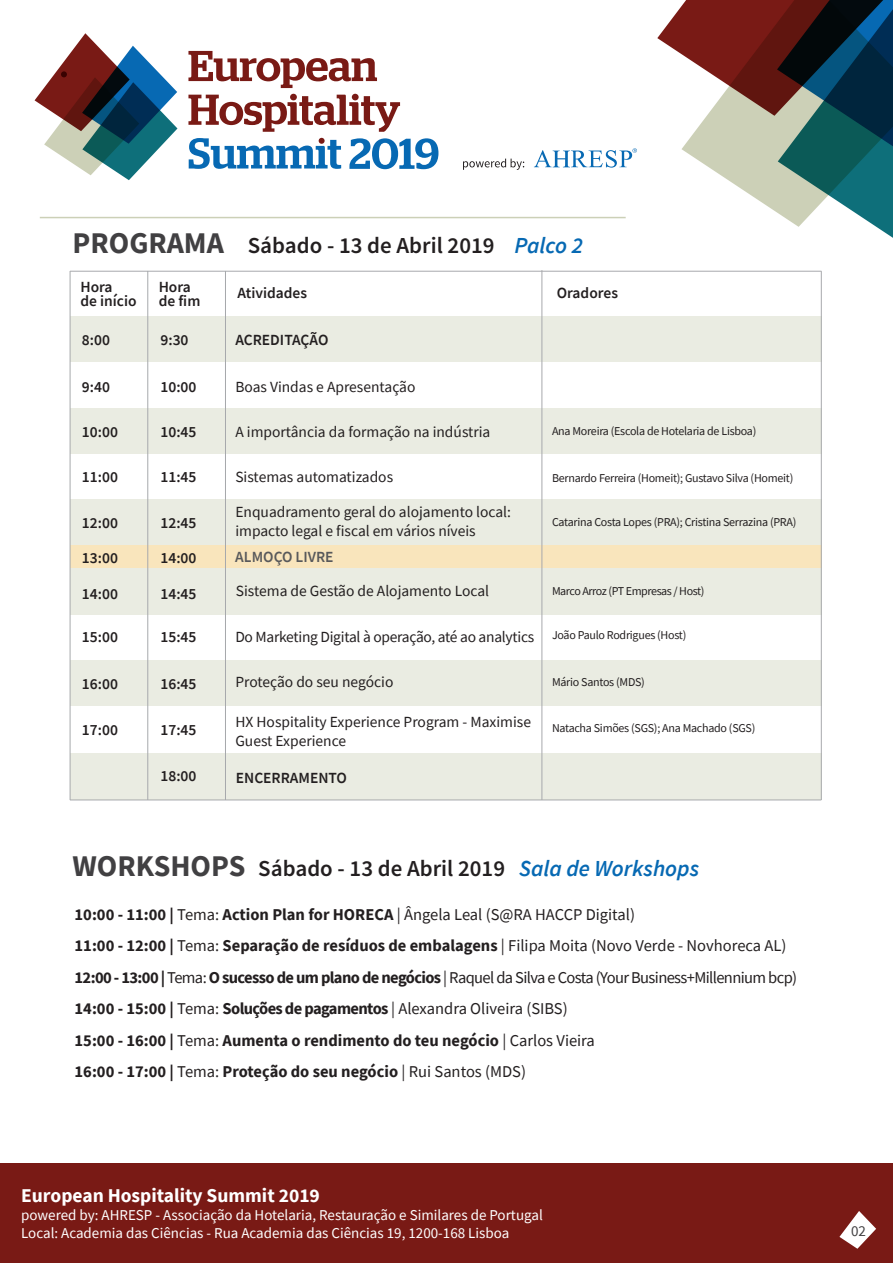
<style>
.page{position:relative;width:893px;height:1263px;background:#fff}
.page>*{position:absolute;margin:0;border:0;box-sizing:border-box;transform-origin:0 0}
.t1{font:600 22.95px "Source Sans Pro";color:#231f20}
.t2{font:700 19.5px "Source Sans Pro";color:#fff}
.t3{font:700 16.5px/31.5px "Source Sans Pro";color:#231f20}
.t4{font:15.45px/18.6px "Source Sans Pro";color:#231f20}
.t5{font:600 15.45px/13.5px "Source Sans Pro";color:#231f20}
.t6{font:15.45px "Source Sans Pro";letter-spacing:-.02em;color:#231f20}
.t7{font:600 15.45px "Source Sans Pro";color:#58595b}
.t8{font:15px/18px "Source Sans Pro";color:#fff}
.t9{font:15px "Source Sans Pro";color:#414042}
.t10{font:12px "Source Sans Pro";letter-spacing:-.02em;color:#231f20}
.s1{font-weight:700;font-size:30px;color:#414042}
.s2{font-style:italic;color:#0769b3}
.s3{font-weight:400}
</style>
<div class="page">
<div style="left:70px;top:545px;width:751px;height:23px;background:#f9e5bc"></div>
<div style="left:0;top:1164px;width:893px;height:99px;background:#791a15"></div>
<svg style="left:839px;top:1211px;width:37px;height:38px"></svg>
<hr style="left:40px;top:217px;width:586px;height:1px;background:#ccd0b7">
<svg style="left:534px;top:148px;width:103px;height:20px"></svg>
<svg style="left:463px;top:159px;width:61px;height:11px"></svg>
<svg style="left:657px;top:0;width:236px;height:238px"></svg>
<svg style="left:188px;top:51px;width:189px;height:37px"></svg>
<svg style="left:188px;top:94px;width:212px;height:38px"></svg>
<svg style="left:189px;top:138px;width:152px;height:31px"></svg>
<svg style="left:35px;top:33px;width:142px;height:147px"></svg>
<svg style="left:349px;top:138px;width:89px;height:31px"></svg>
<div style="left:70px;top:316px;width:751px;height:46px;background:#eaece2"></div>
<div style="left:70px;top:754px;width:751px;height:46px;background:#eaece2"></div>
<div style="left:70px;top:568px;width:751px;height:47px;background:#eaece2"></div>
<div style="left:70px;top:499px;width:751px;height:46px;background:#eaece2"></div>
<div style="left:70px;top:408px;width:751px;height:46px;background:#eaece2"></div>
<div style="left:70px;top:660px;width:751px;height:46px;background:#eaece2"></div>
<hr style="left:148px;top:271px;width:1px;height:529px;background:#a7a9ac">
<hr style="left:225px;top:271px;width:1px;height:529px;background:#a7a9ac">
<hr style="left:821px;top:271px;width:1px;height:529px;background:#a7a9ac">
<hr style="left:70px;top:271px;width:751px;height:1px;background:#a7a9ac">
<hr style="left:70px;top:271px;width:1px;height:529px;background:#a7a9ac">
<hr style="left:70px;top:800px;width:751px;height:1px;background:#a7a9ac">
<hr style="left:542px;top:270px;width:1px;height:530px;background:#a7a9ac">
<h1 class="t1" style="left:73px;top:231px;width:512px"><span class="s1">PROGRAMA</span> Sábado - 13 de Abril 2019 <span class="s2">Palco 2</span></h1>
<p class="t5" style="left:80px;top:280px;width:58px">Hora<br>de início</p>
<p class="t5" style="left:159px;top:280px;width:43px">Hora de fim</p>
<p class="t5" style="left:82px;top:333px;width:30px">8:00</p>
<p class="t5" style="left:237px;top:286px;width:71px">Atividades</p>
<p class="t5" style="left:160px;top:333px;width:30px">9:30</p>
<p class="t5" style="left:235px;top:333px;width:95px">ACREDITAÇÃO</p>
<p class="t5" style="left:82px;top:380px;width:30px">9:40</p>
<p class="t5" style="left:160px;top:380px;width:38px">10:00</p>
<p class="t4" style="left:235px;top:377px;width:182px">Boas Vindas e Apresentação</p>
<p class="t5" style="left:82px;top:425px;width:38px">10:00</p>
<p class="t5" style="left:160px;top:424px;width:38px">10:45</p>
<p class="t4" style="left:235px;top:422px;width:256px">A importância da formação na indústria</p>
<p class="t5" style="left:82px;top:469px;width:38px">11:00</p>
<p class="t5" style="left:160px;top:469px;width:38px">11:45</p>
<p class="t4" style="left:235px;top:467px;width:159px">Sistemas automatizados</p>
<p class="t5" style="left:82px;top:516px;width:38px">12:00</p>
<p class="t5" style="left:160px;top:516px;width:38px">12:45</p>
<p class="t4" style="left:235px;top:503px;width:277px">Enquadramento geral do alojamento local: impacto legal e fiscal em vários níveis</p>
<p class="t5" style="left:82px;top:551px;width:38px">13:00</p>
<p class="t5" style="left:160px;top:551px;width:38px">14:00</p>
<p class="t7" style="left:235px;top:546px;width:100px">ALMOÇO LIVRE</p>
<p class="t5" style="left:82px;top:587px;width:38px">14:00</p>
<p class="t5" style="left:160px;top:587px;width:38px">14:45</p>
<p class="t4" style="left:236px;top:581px;width:255px">Sistema de Gestão de Alojamento Local</p>
<p class="t5" style="left:82px;top:630px;width:38px">15:00</p>
<p class="t6" style="left:235px;top:627px;width:300px">Do Marketing Digital à operação, até ao analytics</p>
<p class="t4" style="left:235px;top:672px;width:159px">Proteção do seu negócio</p>
<p class="t5" style="left:160px;top:630px;width:38px">15:45</p>
<p class="t5" style="left:160px;top:677px;width:38px">16:45</p>
<p class="t5" style="left:82px;top:677px;width:38px">16:00</p>
<p class="t5" style="left:82px;top:723px;width:38px">17:00</p>
<p class="t5" style="left:160px;top:723px;width:38px">17:45</p>
<p class="t4" style="left:235px;top:713px;width:297px">HX Hospitality Experience Program - Maximise<br>Guest Experience</p>
<p class="t5" style="left:160px;top:769px;width:38px">18:00</p>
<p class="t5" style="left:236px;top:771px;width:113px">ENCERRAMENTO</p>
<p class="t5" style="left:557px;top:286px;width:63px">Oradores</p>
<p class="t10" style="left:552px;top:423px;width:206px">Ana Moreira (Escola de Hotelaria de Lisboa)</p>
<p class="t10" style="left:552px;top:470px;width:243px">Bernardo Ferreira (Homeit); Gustavo Silva (Homeit)</p>
<p class="t10" style="left:552px;top:514px;width:246px">Catarina Costa Lopes (PRA); Cristina Serrazina (PRA)</p>
<p class="t10" style="left:552px;top:584px;width:154px">Marco Arroz (PT Empresas / Host)</p>
<p class="t10" style="left:552px;top:628px;width:136px">João Paulo Rodrigues (Host)</p>
<p class="t10" style="left:552px;top:674px;width:94px">Mário Santos (MDS)</p>
<p class="t10" style="left:552px;top:720px;width:205px">Natacha Simões (SGS); Ana Machado (SGS)</p>
<h1 class="t1" style="left:73px;top:853px;width:628px"><span class="s1">WORKSHOPS</span> Sábado - 13 de Abril 2019 <span class="s2">Sala de Workshops</span></h1>
<p class="t3" style="left:75px;top:898px;width:724px">10:00 - 11:00 | <span class="s3">Tema:</span> Action Plan for HORECA <span class="s3">| Ângela Leal (S@RA HACCP Digital)<br></span>11:00 - 12:00 | <span class="s3">Tema:</span> Separação de resíduos de embalagens <span class="s3">| Filipa Moita (Novo Verde - Novhoreca AL)<br></span>12:00 - 13:00 | <span class="s3">Tema:</span> O sucesso de um plano de negócios <span class="s3">| Raquel da Silva e Costa (Your Business+Millennium bcp)<br></span>14:00 - 15:00 | <span class="s3">Tema:</span> Soluções de pagamentos <span class="s3">| Alexandra Oliveira (SIBS)<br></span>15:00 - 16:00 | <span class="s3">Tema:</span> Aumenta o rendimento do teu negócio <span class="s3">| Carlos Vieira<br></span>16:00 - 17:00 | <span class="s3">Tema:</span> Proteção do seu negócio <span class="s3">| Rui Santos (MDS)</span></p>
<p class="t2" style="left:21px;top:1182px;width:300px">European Hospitality Summit 2019</p>
<p class="t8" style="left:21px;top:1205px;width:523px">powered by: AHRESP - Associação da Hotelaria, Restauração e Similares de Portugal<br>Local: Academia das Ciências - Rua Academia das Ciências 19, 1200-168 Lisboa</p>
<p class="t9" style="left:851px;top:1221px;width:16px">02</p>
</div>
